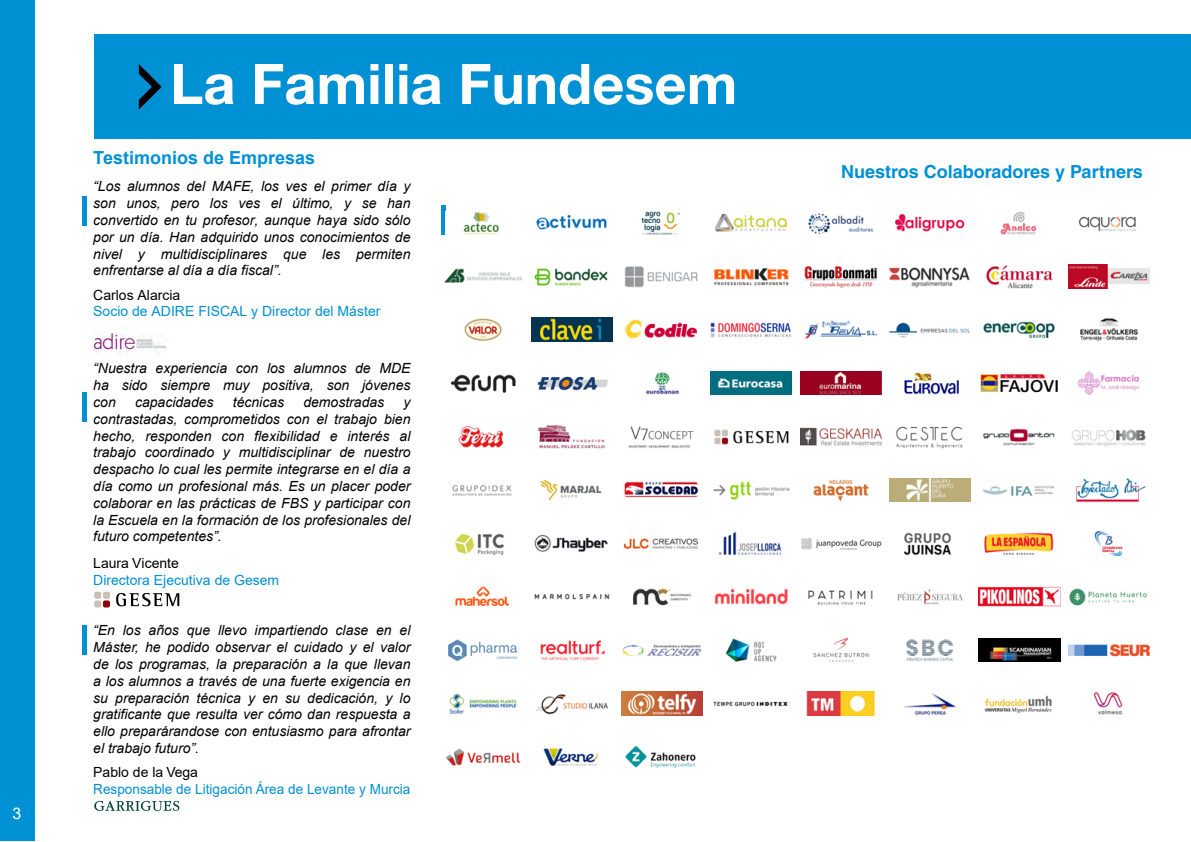
<style>
.page{position:relative;width:1191px;height:842px;background:#fff}
.page>*{position:absolute;margin:0;border:0;box-sizing:border-box;transform-origin:0 0}
.t1{font:700 56px "Helvetica Neue LT Std";color:#fff}
.t2{font:700 18px "Helvetica LT Std";color:#0090d4}
.t3{font:700 18px "Arial";color:#0090d4}
.t4{font:16px "Arial";color:#fff}
.t5{font:italic 14px/16.8px "Arial";color:#000;text-align:justify}
.t6{font:14px "Arial";color:#0090d4}
.t7{font:14px "Arial";color:#000}
</style>
<div class="page">
<div style="left:0;top:0;width:34px;height:841px;background:#0090d4"></div>
<div style="left:94px;top:35px;width:1096px;height:104px;background:#0090d4"></div>
<svg style="left:139px;top:64px;width:23px;height:46px"></svg>
<div style="left:441px;top:205px;width:5px;height:30px;background:#0090d4"></div>
<img style="left:463px;top:212px;width:36px;height:23px">
<img style="left:536px;top:214px;width:71px;height:16px">
<img style="left:641px;top:211px;width:39px;height:24px">
<img style="left:714px;top:213px;width:74px;height:19px">
<img style="left:808px;top:213px;width:65px;height:22px">
<img style="left:895px;top:214px;width:70px;height:18px">
<img style="left:1000px;top:211px;width:37px;height:24px">
<img style="left:1078px;top:216px;width:58px;height:16px">
<img style="left:444px;top:268px;width:78px;height:15px">
<img style="left:534px;top:268px;width:74px;height:18px">
<img style="left:624px;top:266px;width:74px;height:22px">
<img style="left:714px;top:267px;width:75px;height:19px">
<img style="left:804px;top:265px;width:73px;height:23px">
<img style="left:889px;top:267px;width:81px;height:21px">
<img style="left:986px;top:265px;width:67px;height:23px">
<img style="left:1068px;top:265px;width:81px;height:23px">
<img style="left:464px;top:318px;width:38px;height:23px">
<img style="left:532px;top:318px;width:81px;height:23px">
<img style="left:624px;top:319px;width:73px;height:20px">
<img style="left:710px;top:322px;width:81px;height:16px">
<img style="left:804px;top:320px;width:74px;height:20px">
<img style="left:889px;top:322px;width:81px;height:16px">
<img style="left:983px;top:321px;width:72px;height:18px">
<img style="left:1080px;top:318px;width:58px;height:23px">
<img style="left:450px;top:374px;width:66px;height:19px">
<img style="left:537px;top:376px;width:71px;height:15px">
<img style="left:645px;top:372px;width:34px;height:23px">
<img style="left:710px;top:371px;width:81px;height:24px">
<img style="left:800px;top:371px;width:81px;height:24px">
<img style="left:904px;top:372px;width:55px;height:23px">
<img style="left:980px;top:374px;width:78px;height:19px">
<img style="left:1077px;top:371px;width:63px;height:24px">
<img style="left:458px;top:425px;width:46px;height:23px">
<img style="left:537px;top:425px;width:68px;height:23px">
<img style="left:628px;top:426px;width:66px;height:22px">
<img style="left:714px;top:429px;width:75px;height:16px">
<img style="left:800px;top:427px;width:81px;height:19px">
<img style="left:896px;top:426px;width:67px;height:22px">
<img style="left:983px;top:428px;width:72px;height:18px">
<img style="left:1072px;top:429px;width:74px;height:18px">
<img style="left:452px;top:485px;width:60px;height:11px">
<img style="left:540px;top:479px;width:62px;height:22px">
<img style="left:624px;top:481px;width:75px;height:17px">
<img style="left:713px;top:481px;width:77px;height:19px">
<img style="left:813px;top:479px;width:56px;height:23px">
<img style="left:889px;top:478px;width:81px;height:24px">
<img style="left:982px;top:485px;width:73px;height:11px">
<img style="left:1076px;top:478px;width:70px;height:24px">
<img style="left:454px;top:533px;width:51px;height:22px">
<img style="left:534px;top:534px;width:74px;height:18px">
<img style="left:623px;top:538px;width:76px;height:11px">
<img style="left:719px;top:531px;width:63px;height:24px">
<img style="left:801px;top:538px;width:80px;height:12px">
<img style="left:904px;top:532px;width:48px;height:23px">
<img style="left:984px;top:532px;width:70px;height:23px">
<img style="left:1094px;top:531px;width:29px;height:24px">
<img style="left:455px;top:586px;width:54px;height:21px">
<img style="left:534px;top:593px;width:77px;height:7px">
<img style="left:633px;top:588px;width:59px;height:18px">
<img style="left:714px;top:588px;width:74px;height:17px">
<img style="left:808px;top:590px;width:65px;height:15px">
<img style="left:897px;top:589px;width:66px;height:16px">
<img style="left:979px;top:586px;width:81px;height:21px">
<img style="left:1069px;top:588px;width:78px;height:18px">
<img style="left:448px;top:639px;width:70px;height:23px">
<img style="left:540px;top:640px;width:65px;height:21px">
<img style="left:622px;top:644px;width:80px;height:13px">
<img style="left:725px;top:638px;width:52px;height:24px">
<img style="left:813px;top:638px;width:56px;height:24px">
<img style="left:906px;top:639px;width:47px;height:23px">
<img style="left:979px;top:638px;width:81px;height:24px">
<img style="left:1068px;top:644px;width:81px;height:13px">
<img style="left:449px;top:693px;width:68px;height:21px">
<img style="left:535px;top:694px;width:73px;height:21px">
<img style="left:621px;top:692px;width:81px;height:23px">
<img style="left:713px;top:701px;width:75px;height:6px">
<img style="left:806px;top:692px;width:69px;height:23px">
<img style="left:904px;top:693px;width:52px;height:22px">
<img style="left:984px;top:695px;width:68px;height:19px">
<img style="left:1093px;top:692px;width:30px;height:23px">
<img style="left:445px;top:748px;width:76px;height:18px">
<img style="left:543px;top:748px;width:56px;height:18px">
<img style="left:625px;top:745px;width:71px;height:23px">
<hr style="left:82px;top:196px;width:4px;height:29px;background:#0090d4">
<hr style="left:82px;top:392px;width:4px;height:29px;background:#0090d4">
<hr style="left:82px;top:625px;width:4px;height:30px;background:#0090d4">
<svg style="left:94px;top:592px;width:16px;height:15px"></svg>
<svg style="left:116px;top:593px;width:63px;height:13px"></svg>
<svg style="left:94px;top:800px;width:86px;height:11px"></svg>
<img style="left:92px;top:333px;width:75px;height:21px">
<p class="t4" style="left:13px;top:803px;width:10px">3</p>
<h1 class="t1" style="left:170px;top:49px;width:569px">La Familia Fundesem</h1>
<p class="t3" style="left:93px;top:145px;width:223px">Testimonios de Empresas</p>
<p class="t5" style="left:93px;top:178px;width:319px">“Los alumnos del MAFE, los ves el primer día y son unos, pero los ves el último, y se han convertido en tu profesor, aunque haya sido sólo por un día. Han adquirido unos conocimientos de nivel y multidisciplinares que les permiten enfrentarse al día a día fiscal”.</p>
<p class="t7" style="left:93px;top:285px;width:89px">Carlos Alarcia</p>
<p class="t6" style="left:93px;top:302px;width:289px">Socio de ADIRE FISCAL y Director del Máster</p>
<p class="t5" style="left:93px;top:360px;width:319px">“Nuestra experiencia con los alumnos de MDE ha sido siempre muy positiva, son jóvenes con</p>
<p class="t5" style="left:135px;top:394px;width:80px">capacidades</p>
<p class="t5" style="left:233px;top:394px;width:53px">técnicas</p>
<p class="t5" style="left:303px;top:394px;width:82px">demostradas</p>
<p class="t5" style="left:93px;top:394px;width:319px;text-indent:310px">y contrastadas, comprometidos con el trabajo bien hecho, responden con flexibilidad e interés al trabajo coordinado y multidisciplinar de nuestro despacho lo cual les permite integrarse en el día a día como un profesional más. Es un placer poder colaborar en las prácticas de FBS y participar con la Escuela en la formación de los profesionales del futuro competentes”.</p>
<p class="t7" style="left:93px;top:554px;width:87px">Laura Vicente</p>
<p class="t6" style="left:93px;top:570px;width:187px">Directora Ejecutiva de Gesem</p>
<p class="t5" style="left:93px;top:622px;width:319px">“En los años que llevo impartiendo clase en el Máster, he podido observar el cuidado y el valor de los programas, la preparación a la que llevan a los alumnos a través de una fuerte exigencia en su preparación técnica y en su dedicación, y lo gratificante que resulta ver cómo dan respuesta a ello preparárandose con entusiasmo para afrontar el trabajo futuro”.</p>
<p class="t7" style="left:93px;top:762px;width:106px">Pablo de la Vega</p>
<p class="t6" style="left:93px;top:779px;width:319px">Responsable de Litigación Área de Levante y Murcia</p>
<p class="t2" style="left:841px;top:161px;width:303px">Nuestros Colaboradores y Partners</p>
</div>
